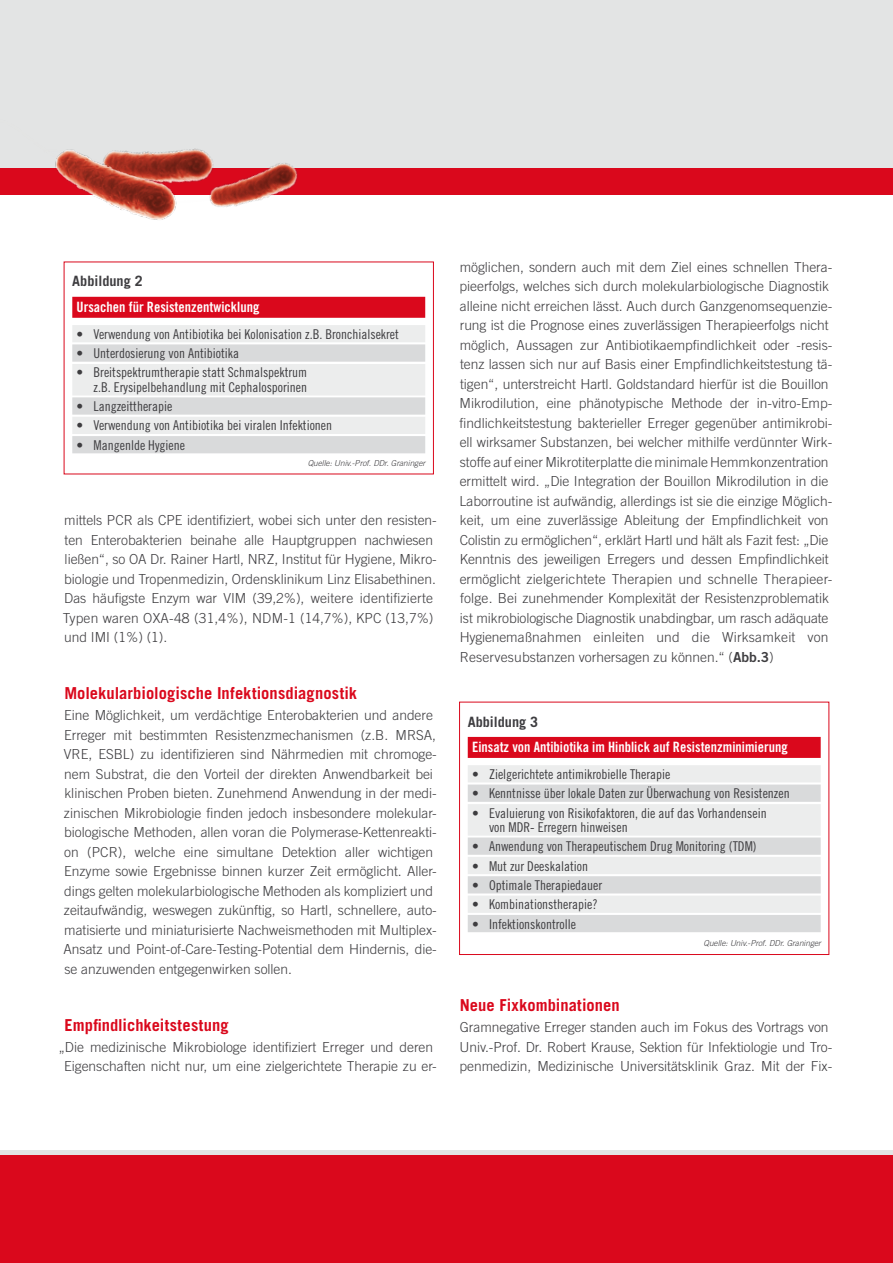
<style>
.page{position:relative;width:893px;height:1263px;background:#fff}
.page>*{position:absolute;margin:0;border:0;box-sizing:border-box;transform-origin:0 0}
.t1{font:700 16.5px "Trade Gothic";letter-spacing:.005em;color:#da081c}
.t2{font:14.25px "Trade Gothic Bold Cond Twenty";color:#fff}
.t3{font:700 14.25px "Trade Gothic";color:#3e3d40}
.t4{font:300 13.8px/19.5px "Trade Gothic";color:#3e3d40}
.t5{font:13.5px/14.2px "Trade Gothic Cond Eighteen";color:#3e3d40}
.t6{font:italic 300 8.25px "Trade Gothic";color:#3e3d40}
.s1{font-family:"Trade Gothic Bold Two";font-weight:400}
</style>
<div class="page">
<div style="left:0;top:0;width:893px;height:171px;background:#e3e4e4"></div>
<div style="left:0;top:1152px;width:893px;height:111px;background:#da081c"></div>
<hr style="left:0;top:1150px;width:893px;height:4px;background:#e3e4e4">
<div style="left:459px;top:702px;width:370px;height:253px;background:#fff;border:1px solid #da081c"></div>
<div style="left:468px;top:737px;width:353px;height:21px;background:#da081c"></div>
<div style="left:468px;top:765px;width:353px;height:17px;background:#eceded"></div>
<div style="left:468px;top:784px;width:353px;height:18px;background:#d9dadb"></div>
<div style="left:468px;top:804px;width:353px;height:32px;background:#eceded"></div>
<div style="left:468px;top:837px;width:353px;height:18px;background:#d9dadb"></div>
<div style="left:468px;top:857px;width:353px;height:17px;background:#eceded"></div>
<div style="left:468px;top:876px;width:353px;height:17px;background:#d9dadb"></div>
<div style="left:468px;top:895px;width:353px;height:18px;background:#eceded"></div>
<div style="left:468px;top:915px;width:353px;height:17px;background:#d9dadb"></div>
<div style="left:72px;top:297px;width:353px;height:21px;background:#da081c"></div>
<div style="left:72px;top:325px;width:353px;height:17px;background:#eceded"></div>
<div style="left:72px;top:344px;width:353px;height:18px;background:#d9dadb"></div>
<div style="left:72px;top:364px;width:353px;height:31px;background:#eceded"></div>
<div style="left:72px;top:397px;width:353px;height:18px;background:#d9dadb"></div>
<div style="left:72px;top:417px;width:353px;height:17px;background:#eceded"></div>
<div style="left:72px;top:436px;width:353px;height:17px;background:#d9dadb"></div>
<div style="left:0;top:168px;width:893px;height:26px;background:#da081c"></div>
<img style="left:232px;top:163px;width:126px;height:101px">
<img style="left:0;top:148px;width:232px;height:126px">
<p class="t3" style="left:72px;top:273px;width:72px">Abbildung 2</p>
<p class="t2" style="left:77px;top:298px;width:184px">Ursachen für Resistenzentwicklung</p>
<p class="t5" style="left:77px;top:327px;width:324px">• Verwendung von Antibiotika bei Kolonisation z.B. Bronchialsekret</p>
<p class="t5" style="left:77px;top:346px;width:164px">• Unterdosierung von Antibiotika</p>
<p class="t5" style="left:77px;top:365px;width:232px;text-align:right">• Breitspektrumtherapie statt Schmalspektrum z.B. Erysipelbehandlung mit Cephalosporinen</p>
<p class="t5" style="left:77px;top:399px;width:97px">• Langzeittherapie</p>
<p class="t5" style="left:77px;top:418px;width:257px">• Verwendung von Antibiotika bei viralen Infektionen</p>
<p class="t5" style="left:77px;top:438px;width:110px">• Mangenlde Hygiene</p>
<p class="t6" style="left:308px;top:458px;width:119px">Quelle: Univ.-Prof. DDr. Graninger</p>
<p class="t4" style="left:63px;top:510px;width:376px">mittels PCR als CPE identifiziert, wobei sich unter den resisten&shy;ten Enterobakterien beinahe alle Hauptgruppen nachwiesen ließen“, so OA Dr. Rainer Hartl, NRZ, Institut für Hygiene, Mikro&shy;biologie und Tropenmedizin, Ordensklinikum Linz Elisabethinen.<br>Das häufigste Enzym war VIM (39,2%), weitere identifizierte Typen waren OXA-48 (31,4%), NDM-1 (14,7%), KPC (13,7%) und IMI (1%) (1).</p>
<p class="t1" style="left:64px;top:683px;width:294px">Molekularbiologische Infektionsdiagnostik</p>
<p class="t4" style="left:64px;top:705px;width:375px">Eine Möglichkeit, um verdächtige Enterobakterien und andere Erreger mit bestimmten Resistenzmechanismen (z.B. MRSA, VRE, ESBL) zu identifizieren sind Nährmedien mit chromoge&shy;nem Substrat, die den Vorteil der direkten Anwendbarkeit bei klinischen Proben bieten. Zunehmend Anwendung in der medi&shy;zinischen Mikrobiologie finden jedoch insbesondere molekular&shy;biologische Methoden, allen voran die Polymerase-Kettenreakti&shy;on (PCR), welche eine simultane Detektion aller wichtigen Enzyme sowie Ergebnisse binnen kurzer Zeit ermöglicht. Aller&shy;dings gelten molekularbiologische Methoden als kompliziert und zeitaufwändig, weswegen zukünftig, so Hartl, schnellere, auto&shy;matisierte und miniaturisierte Nachweismethoden mit Multiplex-Ansatz und Point-of-Care-Testing-Potential dem Hindernis, die&shy;se anzuwenden entgegenwirken sollen.</p>
<p class="t1" style="left:65px;top:1015px;width:166px">Empfindlichkeitstestung</p>
<p class="t4" style="left:59px;top:1037px;width:380px;text-align:center">„Die medizinische Mikrobiologe identifiziert Erreger und deren<br>Eigenschaften nicht nur, um eine zielgerichtete Therapie zu er-</p>
<p class="t4" style="left:460px;top:257px;width:374px">möglichen, sondern auch mit dem Ziel eines schnellen Thera&shy;pieerfolgs, welches sich durch molekularbiologische Diagnostik alleine nicht erreichen lässt. Auch durch Ganzgenomsequenzie&shy;rung ist die Prognose eines zuverlässigen Therapieerfolgs nicht möglich, Aussagen zur Antibiotikaempfindlichkeit oder -resis&shy;tenz lassen sich nur auf Basis einer Empfindlichkeitstestung tä&shy;tigen“, unterstreicht Hartl. Goldstandard hierfür ist die Bouillon Mikrodilution, eine phänotypische Methode der in-vitro-Emp&shy;findlichkeitstestung bakterieller Erreger gegenüber antimikrobi&shy;ell wirksamer Substanzen, bei welcher mithilfe verdünnter Wirk&shy;stoffe auf einer Mikrotiterplatte die minimale Hemmkonzentration ermittelt wird. „Die Integration der Bouillon Mikrodilution in die Laborroutine ist aufwändig, allerdings ist sie die einzige Möglich&shy;keit, um eine zuverlässige Ableitung der Empfindlichkeit von Colistin zu ermöglichen“, erklärt Hartl und hält als Fazit fest: „Die Kenntnis des jeweiligen Erregers und dessen Empfindlichkeit ermöglicht zielgerichtete Therapien und schnelle Therapieer&shy;folge. Bei zunehmender Komplexität der Resistenzproblematik ist mikrobiologische Diagnostik unabdingbar, um rasch adäquate Hygienemaßnahmen einleiten und die Wirksamkeit von Reservesubstanzen vorhersagen zu können.“ (<span class="s1">Abb.3</span>)</p>
<p class="t3" style="left:468px;top:713px;width:72px">Abbildung 3</p>
<p class="t2" style="left:472px;top:738px;width:317px">Einsatz von Antibiotika im Hinblick auf Resistenzminimierung</p>
<p class="t5" style="left:472px;top:767px;width:200px">• Zielgerichtete antimikrobielle Therapie</p>
<p class="t5" style="left:472px;top:786px;width:319px">• Kenntnisse über lokale Daten zur Überwachung von Resistenzen</p>
<p class="t5" style="left:489px;top:805px;width:279px;text-indent:-17px">• Evaluierung von Risikofaktoren, die auf das Vorhandensein von MDR- Erregern hinweisen</p>
<p class="t5" style="left:472px;top:839px;width:286px">• Anwendung von Therapeutischem Drug Monitoring (TDM)</p>
<p class="t5" style="left:472px;top:858px;width:117px">• Mut zur Deeskalation</p>
<p class="t5" style="left:472px;top:878px;width:132px">• Optimale Therapiedauer</p>
<p class="t5" style="left:472px;top:897px;width:127px">• Kombinationstherapie?</p>
<p class="t5" style="left:472px;top:916px;width:106px">• Infektionskontrolle</p>
<p class="t6" style="left:703px;top:938px;width:119px">Quelle: Univ.-Prof. DDr. Graninger</p>
<p class="t1" style="left:460px;top:995px;width:161px">Neue Fixkombinationen</p>
<p class="t4" style="left:459px;top:1017px;width:374px">Gramnegative Erreger standen auch im Fokus des Vortrags von<br>Univ.-Prof. Dr. Robert Krause, Sektion für Infektiologie und Tro&shy;penmedizin, Medizinische Universitätsklinik Graz. Mit der Fix-</p>
</div>
